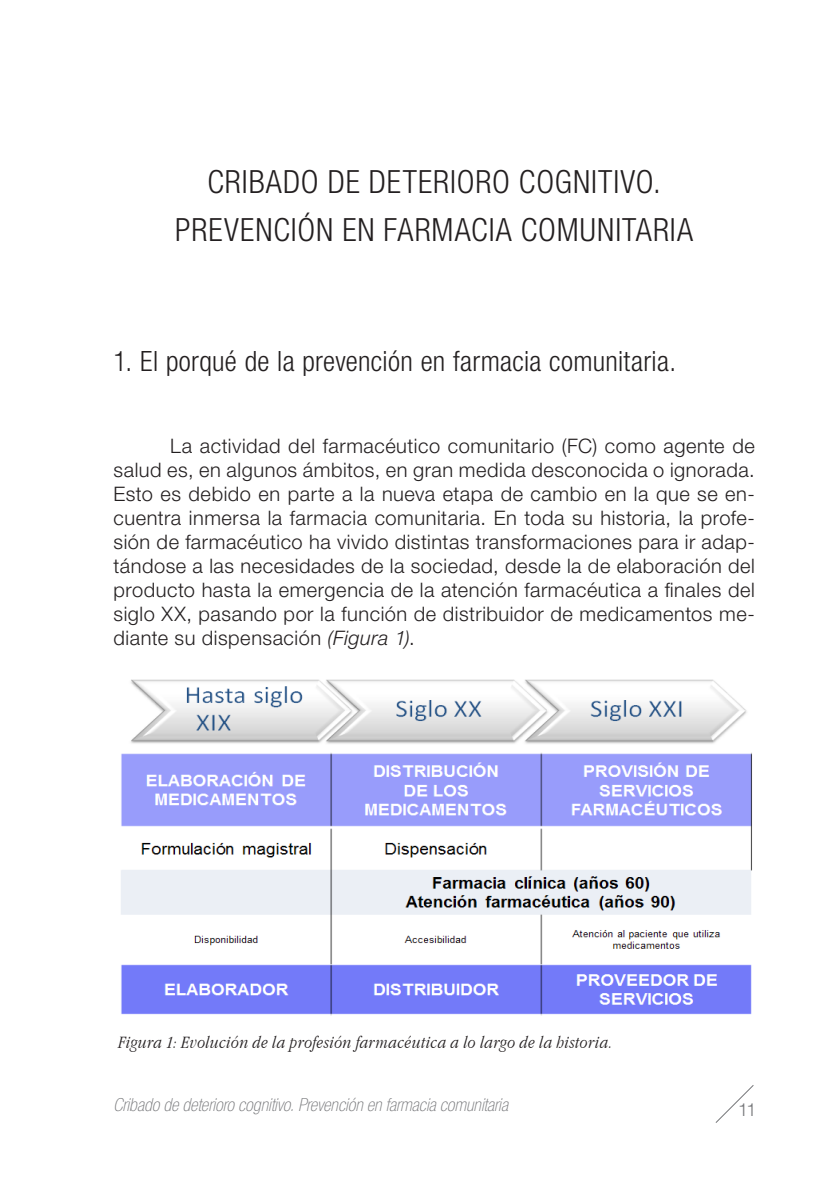
<style>
.page{position:relative;width:840px;height:1191px;background:#fff}
.page>*{position:absolute;margin:0;border:0;box-sizing:border-box;transform-origin:0 0}
.Estilo_de_párrafo_1{font:300 condensed 32px/48px "Helvetica Neue LT Std";letter-spacing:.03em;color:#231f20;text-align:center}
.Estilo_de_párrafo_1-2{font:300 condensed 28px "Helvetica Neue LT Std";letter-spacing:.01em;color:#231f20}
.Cuerpo_de_texto{font:300 20px/24px "Helvetica Neue LT Std";letter-spacing:.025em;color:#231f20;text-align:justify}
.Pie_de_foto{font:italic 300 18px "Apple Garamond";letter-spacing:.025em;color:#231f20}
.t1{font:italic 100 condensed 18px "Helvetica Neue LT Std";color:#757679}
.t2{font:300 18px "Helvetica Neue LT Std";color:#757679}
.s1{font-style:italic}
</style>
<div class="page">
<svg style="left:715px;top:1085px;width:39px;height:38px"></svg>
<img style="left:121px;top:679px;width:631px;height:337px">
<p class="Estilo_de_párrafo_1" style="left:175px;top:157px;width:519px">CRIBADO DE DETERIORO COGNITIVO.<br>PREVENCIÓN EN FARMACIA COMUNITARIA</p>
<p class="Estilo_de_párrafo_1-2" style="left:113px;top:345px;width:563px">1. El porqué de la prevención en farmacia comunitaria.</p>
<p class="Cuerpo_de_texto" style="left:113px;top:433px;width:642px;text-indent:57px">La actividad del farmacéutico comunitario (FC) como agente de salud es, en algunos ámbitos, en gran medida desconocida o ignorada.<br>Esto es debido en parte a la nueva etapa de cambio en la que se en&shy;cuentra inmersa la farmacia comunitaria. En toda su historia, la profe&shy;sión de farmacéutico ha vivido distintas transformaciones para ir adap&shy;tándose a las necesidades de la sociedad, desde la de elaboración del producto hasta la emergencia de la atención farmacéutica a finales del siglo XX, pasando por la función de distribuidor de medicamentos me&shy;diante su dispensación <span class="s1">(Figura 1)</span>.</p>
<p class="Pie_de_foto" style="left:118px;top:1031px;width:495px">Figura 1: Evolución de la profesión farmacéutica a lo largo de la historia.</p>
<p class="t1" style="left:113px;top:1094px;width:396px">Cribado de deterioro cognitivo. Prevención en farmacia comunitaria</p>
<p class="t2" style="left:737px;top:1099px;width:20px">11</p>
</div>
